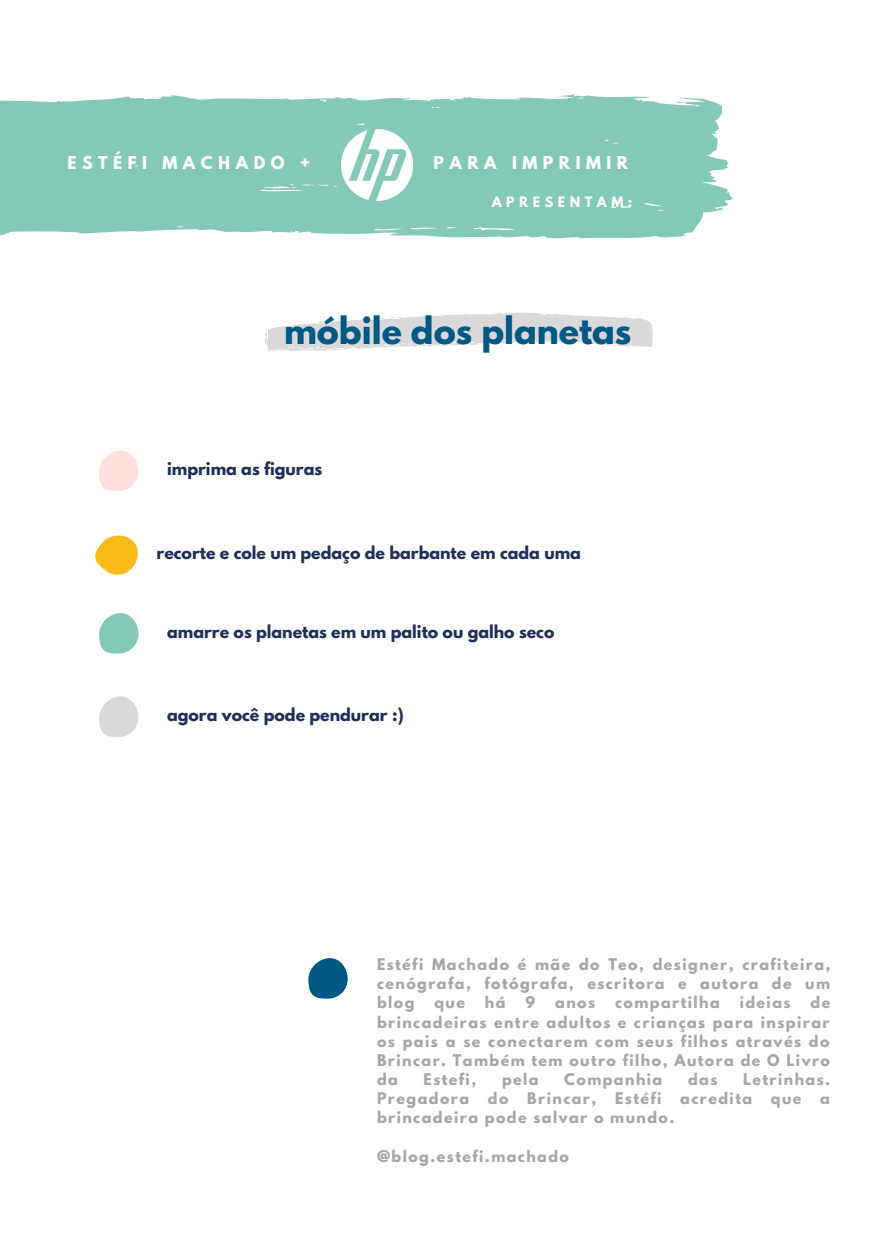
<style>
.page{position:relative;width:894px;height:1233px;background:#fff}
.page>*{position:absolute;margin:0;border:0;box-sizing:border-box;transform-origin:0 0}
.t1{font:700 33.3px "League Spartan";color:#005885}
.t2{font:700 15.75px "League Spartan";color:#202f5a}
.t3{font:700 15.75px "League Spartan";letter-spacing:.35em;color:#fff}
.t4{font:700 14.25px/19.2px "League Spartan";letter-spacing:.1em;color:#a6a6a6;text-align:justify}
.t5{font:700 12.75px "League Spartan";letter-spacing:.35em;color:#fff}
</style>
<div class="page">
<svg style="left:265px;top:312px;width:388px;height:39px"></svg>
<div style="left:99px;top:451px;width:39px;height:40px;background:#ffe0dd;border-radius:19px"></div>
<svg style="left:95px;top:535px;width:43px;height:40px"></svg>
<div style="left:99px;top:613px;width:39px;height:41px;background:#83c9b6;border-radius:19px"></div>
<svg style="left:0;top:94px;width:732px;height:145px;background:#90cebd"></svg>
<img style="left:317px;top:105px;width:120px;height:120px">
<div style="left:308px;top:958px;width:39px;height:41px;background:#005885;border-radius:19px"></div>
<div style="left:99px;top:696px;width:39px;height:41px;background:#d9d9d9;border-radius:19px"></div>
<p class="t3" style="left:67px;top:155px;width:244px">ESTÉFI MACHADO +</p>
<p class="t3" style="left:433px;top:155px;width:196px">PARA IMPRIMIR</p>
<p class="t5" style="left:491px;top:195px;width:142px">APRESENTAM:</p>
<p class="t1" style="left:284px;top:314px;width:349px">móbile dos planetas</p>
<p class="t2" style="left:167px;top:461px;width:157px">imprima as figuras</p>
<p class="t2" style="left:156px;top:545px;width:426px">recorte e cole um pedaço de barbante em cada uma</p>
<p class="t2" style="left:167px;top:624px;width:389px">amarre os planetas em um palito ou galho seco</p>
<p class="t2" style="left:167px;top:707px;width:238px">agora você pode pendurar :)</p>
<p class="t4" style="left:377px;top:957px;width:455px">Estéfi Machado é mãe do Teo, designer, crafiteira, cenógrafa, fotógrafa, escritora e autora de um blog</p>
<p class="t4" style="left:377px;top:995px;width:454px;text-indent:433px">de brincadeiras entre adultos e crianças para inspirar os pais a se conectarem com seus filhos através do Brincar. Também tem outro filho, Autora de O Livro da</p>
<p class="t4" style="left:434px;top:995px;width:32px">que</p>
<p class="t4" style="left:485px;top:995px;width:22px">há</p>
<p class="t4" style="left:525px;top:995px;width:11px">9</p>
<p class="t4" style="left:555px;top:995px;width:41px">anos</p>
<p class="t4" style="left:615px;top:995px;width:106px">compartilha</p>
<p class="t4" style="left:739px;top:995px;width:52px">ideias</p>
<p class="t4" style="left:423px;top:1071px;width:54px">Estefi,</p>
<p class="t4" style="left:502px;top:1071px;width:38px">pela</p>
<p class="t4" style="left:564px;top:1071px;width:99px">Companhia</p>
<p class="t4" style="left:687px;top:1071px;width:31px">das</p>
<p class="t4" style="left:742px;top:1071px;width:89px">Letrinhas.</p>
<p class="t4" style="left:377px;top:1091px;width:94px">Pregadora</p>
<p class="t4" style="left:488px;top:1091px;width:22px">do</p>
<p class="t4" style="left:527px;top:1091px;width:71px">Brincar,</p>
<p class="t4" style="left:615px;top:1091px;width:48px">Estéfi</p>
<p class="t4" style="left:680px;top:1091px;width:73px">acredita</p>
<p class="t4" style="left:770px;top:1091px;width:32px">que</p>
<p class="t4" style="left:820px;top:1091px;width:11px">a</p>
<p class="t4" style="left:377px;top:1110px;width:299px">brincadeira pode salvar o mundo.</p>
<p class="t4" style="left:377px;top:1148px;width:193px">@blog.estefi.machado</p>
</div>
